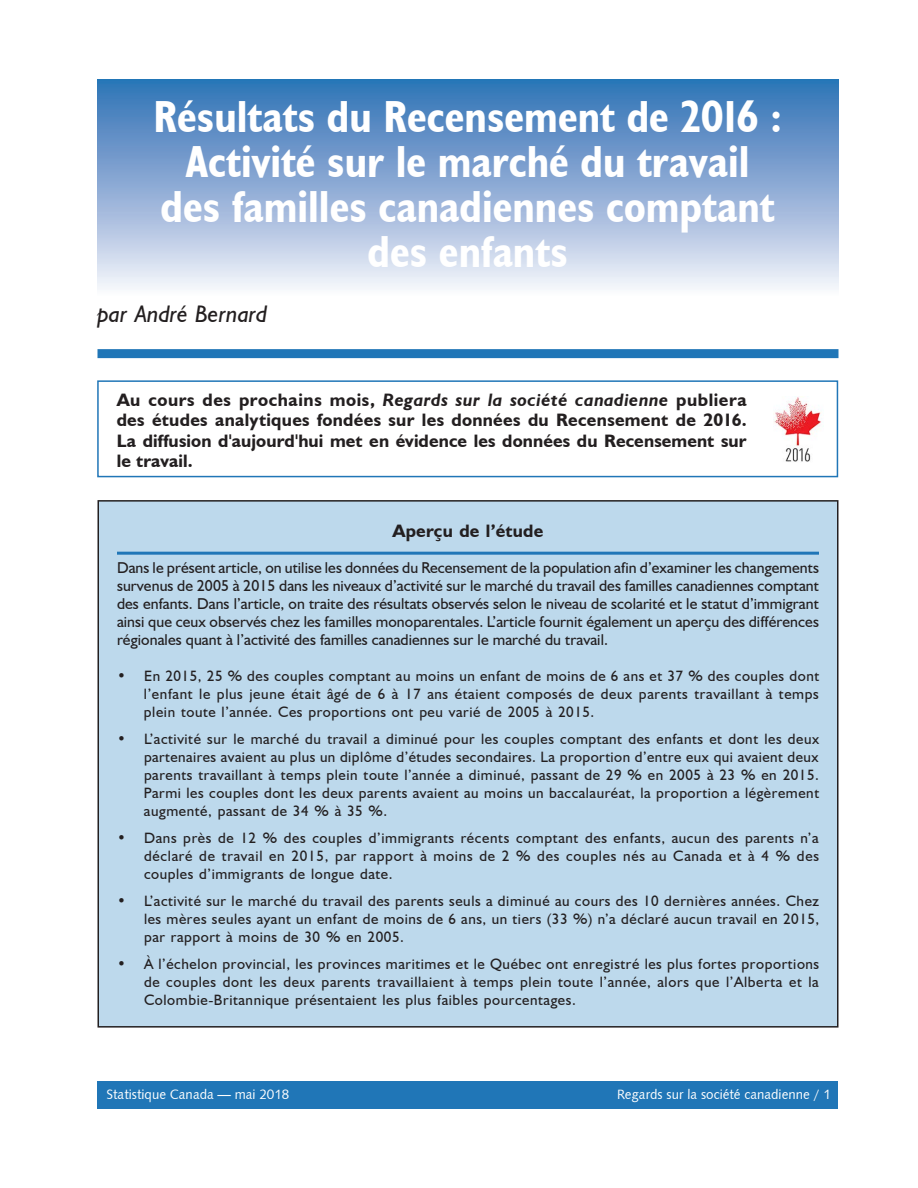
<style>
.page{position:relative;width:918px;height:1188px;background:#fff}
.page>*{position:absolute;margin:0;border:0;box-sizing:border-box;transform-origin:0 0}
.t1{font:700 condensed 45px/45px "Humanist 521 BT";color:#fff;text-align:center}
.t2{font:italic 24px "Humanist 521 BT";color:#231f20}
.t3{font:700 18px/20.2px "Humanist 521 BT";letter-spacing:.005em;color:#231f20;text-align:justify}
.t4{font:15.75px/18px "Humanist 521 BT";letter-spacing:.005em;color:#231f20;text-align:justify}
.t5{font:15px/18px "Humanist 521 BT";letter-spacing:.04em;color:#231f20;text-align:justify}
.t6{font:13.5px "Humanist 531 BT Roman A";color:#fff}
.s1{font-style:italic}
</style>
<div class="page">
<div style="left:98px;top:1081px;width:740px;height:27px;background:#2076b7"></div>
<div style="left:98px;top:80px;width:740px;height:216px;background:linear-gradient(to bottom,#2c6db4,#f6f2fa)"></div>
<div style="left:98px;top:501px;width:740px;height:526px;background:#bdd9ec"></div>
<hr style="left:117px;top:552px;width:702px;height:3px;background:#2076b7">
<img style="left:773px;top:396px;width:48px;height:66px">
<div style="left:97px;top:380px;width:741px;height:97px;border:2px solid #2076b7"></div>
<div style="left:98px;top:349px;width:740px;height:9px;background:#2076b7"></div>
<h1 class="t1" style="left:154px;top:93px;width:630px">Résultats du Recensement de 2016 :<br>Activité sur le marché du travail des familles canadiennes comptant des enfants</h1>
<h2 class="t2" style="left:98px;top:299px;width:171px">par André Bernard</h2>
<p class="t3" style="left:117px;top:389px;width:632px">Au cours des prochains mois, <span class="s1">Regards sur la société canadienne</span> publiera des études analytiques fondées sur les données du Recensement de 2016.<br>La diffusion d'aujourd'hui met en évidence les données du Recensement sur le travail.</p>
<p class="t3" style="left:393px;top:520px;width:152px">Aperçu de l’étude</p>
<p class="t4" style="left:117px;top:558px;width:704px">Dans le présent article, on utilise les données du Recensement de la population afin d’examiner les changements survenus de 2005 à 2015 dans les niveaux d’activité sur le marché du travail des familles canadiennes comptant des enfants. Dans l’article, on traite des résultats observés selon le niveau de scolarité et le statut d’immigrant ainsi que ceux observés chez les familles monoparentales. L’article fournit également un aperçu des différences régionales quant à l’activité des familles canadiennes sur le marché du travail.</p>
<p class="t5" style="left:144px;top:666px;width:677px;text-indent:-27px">• En 2015, 25 % des couples comptant au moins un enfant de moins de 6 ans et 37 % des couples dont l’enfant le plus jeune était âgé de 6 à 17 ans étaient composés de deux parents travaillant à temps plein toute l’année. Ces proportions ont peu varié de 2005 à 2015.</p>
<p class="t5" style="left:144px;top:729px;width:677px;text-indent:-27px">• L’activité sur le marché du travail a diminué pour les couples comptant des enfants et dont les deux partenaires avaient au plus un diplôme d’études secondaires. La proportion d’entre eux qui avaient deux parents travaillant à temps plein toute l’année a diminué, passant de 29 % en 2005 à 23 % en 2015.<br>Parmi les couples dont les deux parents avaient au moins un baccalauréat, la proportion a légèrement augmenté, passant de 34 % à 35 %.</p>
<p class="t5" style="left:144px;top:828px;width:677px;text-indent:-27px">• Dans près de 12 % des couples d’immigrants récents comptant des enfants, aucun des parents n’a déclaré de travail en 2015, par rapport à moins de 2 % des couples nés au Canada et à 4 % des couples d’immigrants de longue date.</p>
<p class="t5" style="left:144px;top:891px;width:677px;text-indent:-27px">• L’activité sur le marché du travail des parents seuls a diminué au cours des 10 dernières années. Chez les mères seules ayant un enfant de moins de 6 ans, un tiers (33 %) n’a déclaré aucun travail en 2015, par rapport à moins de 30 % en 2005.</p>
<p class="t5" style="left:144px;top:954px;width:677px;text-indent:-27px">• À l’échelon provincial, les provinces maritimes et le Québec ont enregistré les plus fortes proportions de couples dont les deux parents travaillaient à temps plein toute l’année, alors que l’Alberta et la Colombie-Britannique présentaient les plus faibles pourcentages.</p>
<p class="t6" style="left:107px;top:1086px;width:184px">Statistique Canada — mai 2018</p>
<p class="t6" style="left:617px;top:1086px;width:215px">Regards sur la société canadienne / 1</p>
</div>
